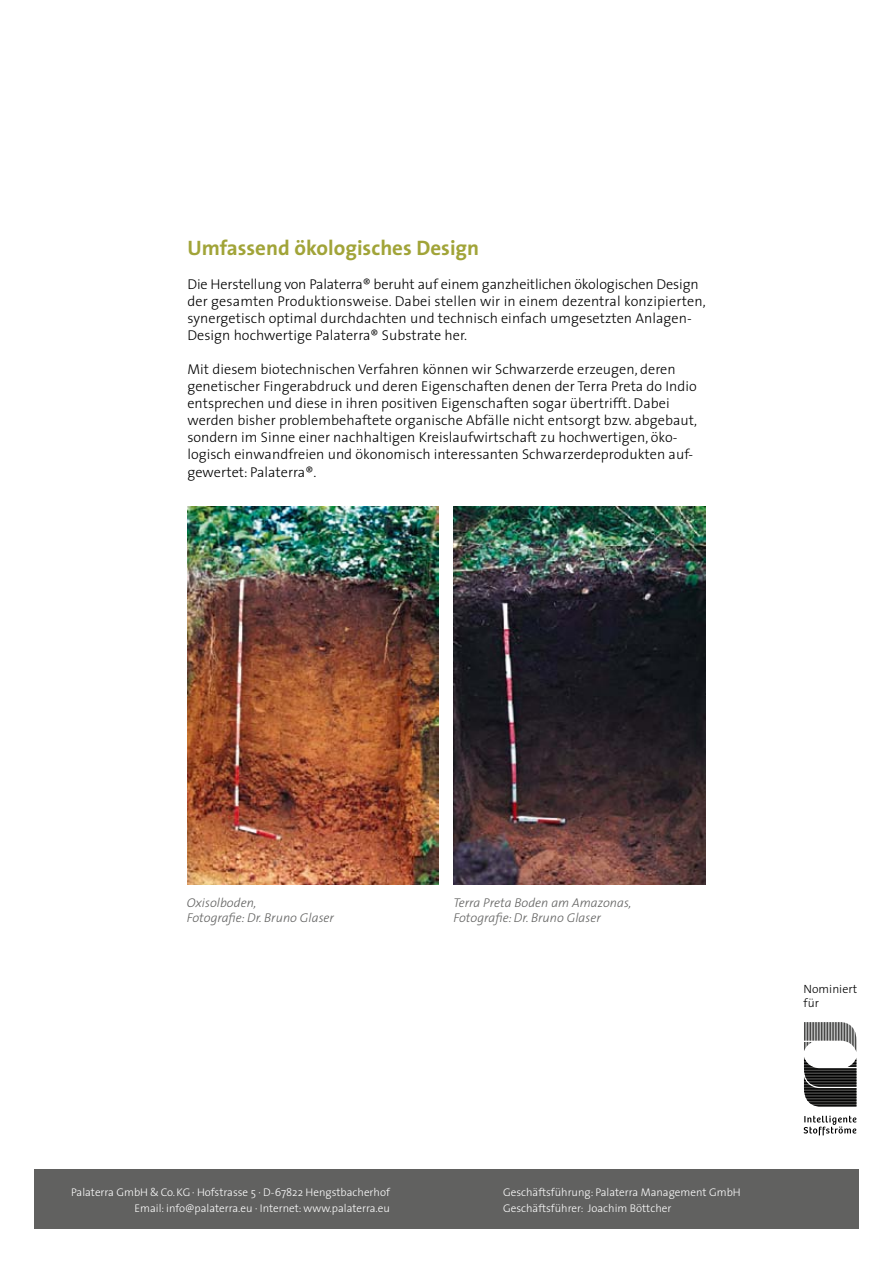
<style>
.page{position:relative;width:893px;height:1263px;background:#fff}
.page>*{position:absolute;margin:0;border:0;box-sizing:border-box;transform-origin:0 0}
.t1{font:700 21px "The Sans";color:#a1a438}
.t2{font:300 14.25px/17.1px "The Sans";letter-spacing:.005em;color:#000}
.t3{font:italic 300 12.75px/15.3px "The Sans";letter-spacing:.005em;color:#616160}
.t4{font:300 12px/14.4px "The Sans";color:#000}
.t5{font:300 11.1px/16px "The Sans";color:#fff}
</style>
<div class="page">
<img style="left:187px;top:506px;width:251px;height:379px">
<img style="left:454px;top:506px;width:251px;height:379px">
<div style="left:35px;top:1170px;width:824px;height:59px;background:#616160"></div>
<svg style="left:804px;top:1022px;width:52px;height:84px"></svg>
<svg style="left:804px;top:1115px;width:52px;height:20px"></svg>
<h1 class="t1" style="left:187px;top:231px;width:293px">Umfassend ökologisches Design</h1>
<p class="t2" style="left:187px;top:275px;width:520px">Die Herstellung von Palaterra® beruht auf einem ganzheitlichen ökologischen Design der gesamten Produktionsweise. Dabei stellen wir in einem dezentral konzipierten, synergetisch optimal durchdachten und technisch einfach umgesetzten Anlagen-Design hochwertige Palaterra® Substrate her.</p>
<p class="t2" style="left:187px;top:360px;width:511px">Mit diesem biotechnischen Verfahren können wir Schwarzerde erzeugen, deren genetischer Fingerabdruck und deren Eigenschaften denen der Terra Preta do Indio entsprechen und diese in ihren positiven Eigenschaften sogar übertrifft. Dabei werden bisher problembehaftete organische Abfälle nicht entsorgt bzw. abgebaut, sondern im Sinne einer nachhaltigen Kreislaufwirtschaft zu hochwertigen, öko&shy;logisch einwandfreien und ökonomisch interessanten Schwarzerdeprodukten auf&shy;gewertet: Palaterra®.</p>
<p class="t3" style="left:187px;top:894px;width:149px">Oxisolboden,<br>Fotografie: Dr. Bruno Glaser</p>
<p class="t3" style="left:454px;top:894px;width:179px">Terra Preta Boden am Amazonas,<br>Fotografie: Dr. Bruno Glaser</p>
<p class="t4" style="left:804px;top:981px;width:55px">Nominiert für</p>
<p class="t5" style="left:71px;top:1183px;width:320px;text-align:right">Palaterra GmbH &amp; Co.KG · Hofstrasse 5 · D-67822 Hengstbacherhof<br>Email: info@palaterra.eu · Internet: www.palaterra.eu</p>
<p class="t5" style="left:503px;top:1183px;width:239px">Geschäftsführung: Palaterra Management GmbH<br>Geschäftsführer: Joachim Böttcher</p>
</div>
